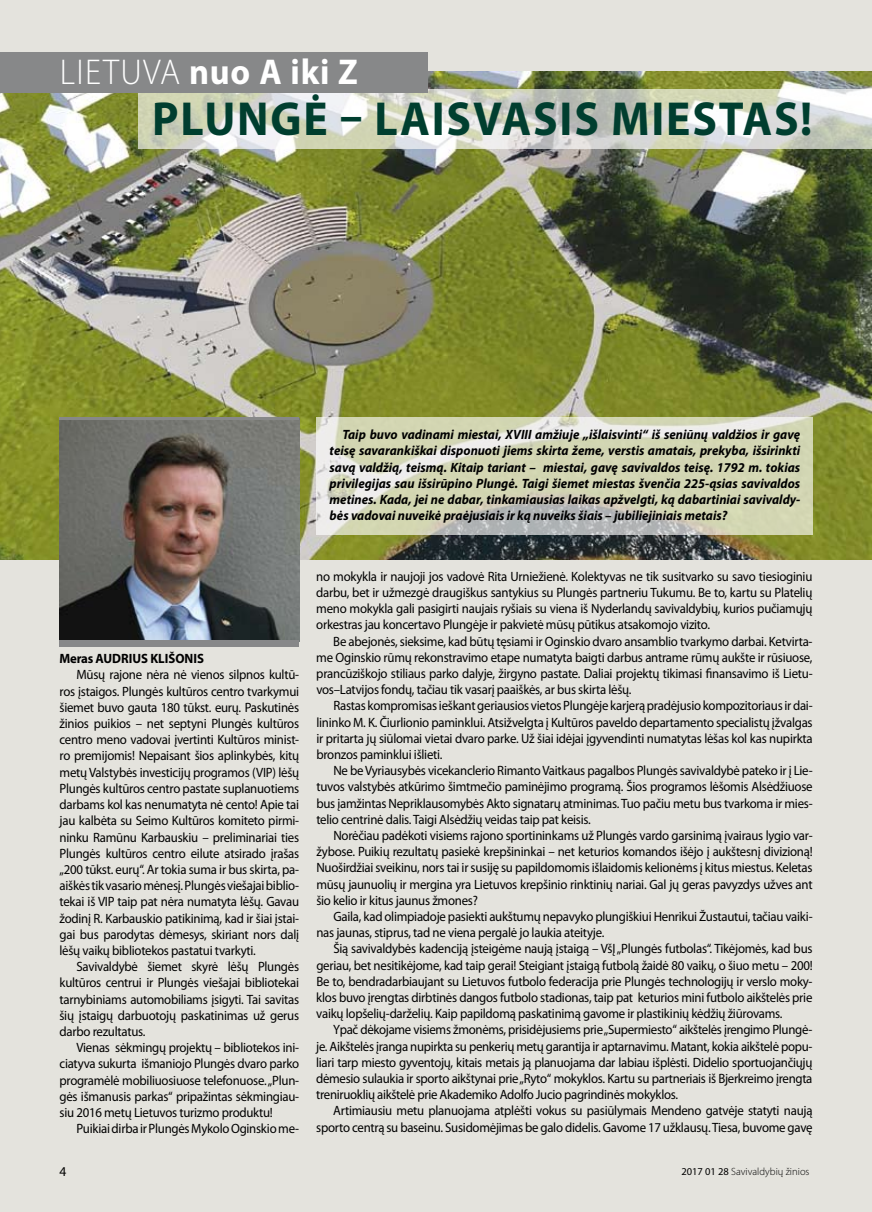
<style>
.page{position:relative;width:872px;height:1212px;background:#e4e3dd}
.page>*{position:absolute;margin:0;border:0;box-sizing:border-box;transform-origin:0 0}
.t1{font:700 48px "Myriad Pro";letter-spacing:.04em;color:#003e2f;scale:.95 1}
.t2{font:700 36px "Myriad Pro";color:#fff;scale:.95 1}
.t3{font:13.5px/16.2px "Myriad Pro";letter-spacing:-.02em;color:#000;text-align:justify;scale:.95 1}
.t4{font:italic 700 13.5px/16.2px "Myriad Pro";color:#000;text-align:justify;scale:.95 1}
.t5{font:700 13.5px "Myriad Pro";color:#000;scale:.95 1}
.t6{font:300 10.5px "Myriad Pro";color:#000}
.s1{font-weight:300}
.s2{font-weight:400}
</style>
<div class="page">
<img style="left:0;top:71px;width:872px;height:488px">
<img style="left:139px;top:90px;width:733px;height:59px">
<div style="left:0;top:52px;width:428px;height:40px;background:#878889"></div>
<img style="left:316px;top:417px;width:496px;height:118px">
<img style="left:60px;top:419px;width:239px;height:221px">
<hr style="left:60px;top:417px;width:239px;height:2px;background:#878889">
<div style="left:60px;top:640px;width:239px;height:7px;background:#878889"></div>
<h2 class="t2" style="left:60px;top:49px;width:315px"><span class="s1">Lietuva</span> NUO A IKI Z</h2>
<h1 class="t1" style="left:152px;top:88px;width:696px">PLUNGĖ – LAISVASIS MIESTAS!</h1>
<p class="t4" style="left:330px;top:426px;width:497px;text-indent:13px">Taip buvo vadinami miestai, XVIII amžiuje „išlaisvinti“ iš seniūnų valdžios ir gavę teisę savarankiškai disponuoti jiems skirta žeme, verstis amatais, prekyba, išsirinkti savą valdžią, teismą. Kitaip tariant – miestai, gavę savivaldos teisę. 1792 m. tokias privilegijas sau išsirūpino Plungė. Taigi šiemet miestas švenčia 225-ąsias savivaldos metines. Kada, jei ne dabar, tinkamiausias laikas apžvelgti, ką dabartiniai savivaldy&shy;bės vadovai nuveikė praėjusiais ir ką nuveiks šiais – jubiliejiniais metais?</p>
<p class="t5" style="left:60px;top:650px;width:154px">MERAS AUDRIUS KLIŠONIS</p>
<p class="t3" style="left:60px;top:667px;width:254px;text-indent:17px">Mūsų ra-jo-ne nė-ra nė vie-nos sil- pnos kul-tū&shy;ros įstai-gos. Plun-gės kul-tū- ros cen-tro tvar-ky-mui šie-met bu-vo gau-ta 180 tūkst. eu- rų. Pas-ku-ti- nės ži- nios pui- kios – net sep-ty-ni Plun-gės kultūros centro me-no va-do-vai įver-tin-ti Kul-tū- ros mi- nist&shy;ro pre-mi-jo-mis! Ne-pai-sant šios ap-lin- ky-bės, ki-tų me-tų Vals-ty-bės in-ves-ti-ci-jų pro-gra- mos (VIP) lė-šų Plun-gės kultūros centro pa-sta-te suplanuotiems dar-bams kol kas nenumatyta nė cen-to! Apie tai jau kal- bė-ta su Sei- mo Kul-tū- ros ko-mi-te-to pir-mi&shy;nin- ku Ra-mū-nu Kar-baus-kiu – pre-li-mi-na-riai ties Plun-gės kultūros centro ei- lu-te at-si- ra-do įra-šas „200 tūkst. eu- rų“. Ar to-kia su- ma ir bus skir-ta, pa&shy;aiš-kės tik va-sa-rio mė-ne-sį. Plun-gės vie-ša-jai bib-lio&shy;te- kai iš VIP taip pat nė-ra nu- ma-ty-ta lė-šų. Ga-vau žo-di- nį R. Kar-baus-kio pa-ti- ki- ni- mą, kad ir šiai įstai&shy;gai bus pa-ro-dy-tas dė-me-sys, ski- riant nors da- lį lė-šų vai- kų bib-lio-te-kos pa-sta-tui tvar-ky-ti.</p>
<p class="t3" style="left:59px;top:958px;width:254px;text-indent:17px">Sa-vi-val-dy-bė šie-met sky-rė lė-šų Plun-gės kultūros centrui ir Plun-gės vie-šajai bib-lio-te-kai tar-ny-bi- niams au-to-mo-bi- liams įsi-gy-ti. Tai sa-vitas šių įstai-gų dar-buo-to-jų pa-ska-ti-ni-mas už ge-rus dar-bo re-zul-ta-tus.</p>
<p class="t3" style="left:59px;top:1039px;width:254px;text-indent:17px">Vie-nas sėk-min-gų pro-jek-tų – bib-lio-te-kos ini&shy;cia-ty-va sukurta iš-ma- nio-jo Plun-gės dva- ro par-ko pro-gra-mė-lė mo-bi-liuo-siuo-se te-le-fo-nuo-se. „Plun&shy;gės išmanusis parkas“ pripažintas sėkmingiau&shy;siu 2016 metų Lietuvos turizmo produktu!</p>
<p class="t3" style="left:77px;top:1120px;width:236px">Pui-kiai dir-ba ir Plun-gės My-ko-lo Ogins-kio me-</p>
<p class="t3" style="left:316px;top:568px;width:524px">no mo-kyk-la ir nau-jo-ji jos va-do-vė Ri-ta Ur-nie-žie-nė. Ko-lek-ty-vas ne tik su-si-tvar-ko su sa-vo tie-sio-gi- niu dar-bu, bet ir už-mez-gė drau-giš-kus san-ty-kius su Plun-gės part-ne-riu Tu- ku- mu. Be to, kar-tu su Pla-te-lių me-no mo-kyk-la ga- li pa-si-gir-ti nau-jais ry-šiais su vie-na iš Ny-der-lan-dų sa-vi-val-dy-bių, ku- rios pu-čia-mų-jų or-kest-ras jau kon-cer-ta-vo Plun-gė-je ir pa- kvie-tė mū-sų pū-ti- kus at-sa- ko-mo-jo vi-zi-to.</p>
<p class="t3" style="left:316px;top:633px;width:524px;text-indent:17px">Be abejonės, sieksime, kad bū-tų tę-sia- mi ir Ogins-kio dva- ro an-sam- blio tvar-ky-mo dar-bai. Ket-vir-ta&shy;me Ogins-kio rū- mų re-konst-ra-vi- mo eta-pe nu- ma-ty-ta baig-ti dar-bus ant-ra-me rū- mų aukš-te ir rū-siuo-se, pran-cū-ziš-ko-jo sti- liaus par-ko da- ly-je, žir-gy-no pa-sta-te. Da- liai pro-jek-tų ti- ki- ma-si fi-nan-sa-vi- mo iš Lie-tu&shy;vos–Lat-vi-jos fon-dų, ta-čiau tik va-sa- rį pa-aiš- kės, ar bus skir-ta lė-šų.</p>
<p class="t3" style="left:316px;top:697px;width:524px;text-indent:17px">Ras-tas kom- pro-mi-sas ieš-kant ge-riau-sios vie-tos Plun-gė-je kar-je-rą pra-dė-ju-sio kom- po-zi-to-riaus ir dai&shy;li- nin- ko M. K. Čiur-lio-nio pa-min- klui. At-si-žvelg-ta į Kul-tū- ros pa-vel-do de-par-ta-men-to spe-cia- lis-tų įžval-gas ir pri-tar-ta jų siū- lo-mai vie-tai dva- ro par-ke. Už šiai idė-jai įgy-ven-din-ti nu- ma-ty-tas lė-šas kol kas nu- pirk-ta bron-zos pa-min- klui iš-lie-ti.</p>
<p class="t3" style="left:316px;top:762px;width:524px;text-indent:17px">Ne be Vy-riau-sy-bės vi-ce-kanc-le-rio Rimanto Vait-kaus pa-gal- bos Plun-gės sa-vi-val-dy-bė pa-te-ko ir į Lie&shy;tu-vos vals-ty-bės at-kū- ri- mo šimt-me-čio pa- mi- nė-ji- mo pro-gra- mą. Šios pro-gra- mos lė-šo-mis Al-sė-džiuo-se bus įam-žin-tas Ne-pri- klau-so-my-bės Ak-to sig- na-ta-rų at-mi- ni- mas. Tuo pa-čiu me-tu bus tvar-ko-ma ir mies&shy;te-lio cen-tri- nė da- lis. Tai-gi Al-sė-džių vei-das taip pat kei-sis.</p>
<p class="t3" style="left:316px;top:827px;width:524px;text-indent:17px">Norėčiau padėkoti vi-siems ra-jo-no spor-ti-nin- kams už Plun-gės var-do gar-si-ni-mą įvai-raus ly-gio var&shy;žy-bo-se. Pui- kių re-zul-ta-tų pa-sie-kė krep-ši- nin- kai – net ke-tu- rios ko-man-dos iš-ėjo į aukš-tes-nį di-vi-zio-ną!<br>Nuo-šir-džiai svei-ki-nu, nors tai ir su-si-ję su pa-pil-do-mo-mis iš-lai-do-mis ke-lio-nėms į ki-tus mies-tus. Ke-le-tas mū-sų jau- nuo-lių ir mer-gi-na yra Lie-tu-vos krep-ši-nio rink-ti-nių na-riai. Gal jų ge-ras pa-vyz-dys už-ves ant šio ke-lio ir ki-tus jau- nus žmo-nes?</p>
<p class="t3" style="left:316px;top:908px;width:524px;text-indent:17px">Gaila, kad olim- pia-do-je pa-siek-ti aukš-tu- mų ne-pa-vy-ko plun-giš-kiui Hen- ri- kui Žus-tau-tui, ta-čiau vai- ki&shy;nas jau- nas, stip-rus, tad ne vie-na per-ga- lė jo lau- kia at-ei-ty-je.</p>
<p class="t3" style="left:316px;top:940px;width:524px;text-indent:17px">Šią sa-vi-val-dy-bės ka-den-ci-ją įstei-gė-me nau-ją įstai-gą – VšĮ „Plun-gės fut-bo-las“. Ti- kė-jo-mės, kad bus ge-riau, bet ne-si-ti- kė-jo-me, kad taip ge-rai! Stei-giant įstai-gą fut-bo-lą žai-dė 80 vai- kų, o šiuo me-tu – 200!<br>Be to, ben-dra-dar-biau-jant su Lie-tu-vos fut-bo-lo fe-de-ra-ci-ja prie Plun-gės technologijų ir verslo moky&shy;klos bu-vo įreng-tas dirb-ti- nės dan-gos fut-bo-lo sta-dio-nas, taip pat ke-tu- rios mi- ni fut-bo-lo aikš-te-lės prie vai-kų lop-še-lių-dar-že-lių. Kaip pa-pil-do-mą pa-ska-ti-ni-mą ga-vo-me ir plas-ti-ki-nių kė-džių žiū- ro-vams.</p>
<p class="t3" style="left:316px;top:1021px;width:524px;text-indent:17px">Ypač dė-ko-jame vi-siems žmo-nėms, pri-si-dė-ju-siems prie „Su- per-mies-to“ aikš-te-lės įren-gi-mo Plun-gė&shy;je. Aikš-te-lės įran-ga nu- pirk-ta su penkerių me-tų ga- ran-ti-ja ir ap-tar-na-vi- mu. Ma-tant, ko-kia aikš-te-lė po-pu&shy;lia-ri tarp mies-to gy-ven-to-jų, ki-tais me-tais ją pla-nuo-ja-ma dar la-biau iš-plės-ti. Di-de-lio spor-tuo-jan-čių-jų dė-me-sio su-- lau- kia ir spor-to aikš-ty-nai prie „Ry-to“ mo-kyk-los. Kar-tu su part-ne-riais iš Bjer-krei- mo įreng-ta tre-ni-ruok-lių aikš-te-lė prie Aka-de-mi- ko Adol-fo Ju-cio pa-grin-di-nės mo-kyk-los.</p>
<p class="t3" style="left:316px;top:1102px;width:524px;text-align:right">Artimiausiu metu pla-nuo-ja-ma at-plėš-ti vo-kus su pa-siū- ly-mais Men-de-no gat-vė-je sta-ty-ti nau-ją spor-to cen-trą su ba-sei-nu. Su-si-do-mė-ji-mas be ga- lo di-de-lis. Ga-vo-me 17 už-klau-sų. Tie-sa, bu-vo-me ga-vę</p>
<p class="t6" style="left:681px;top:1165px;width:129px"><span class="s2">2017 01 28</span> Savivaldybių žinios</p>
</div>
